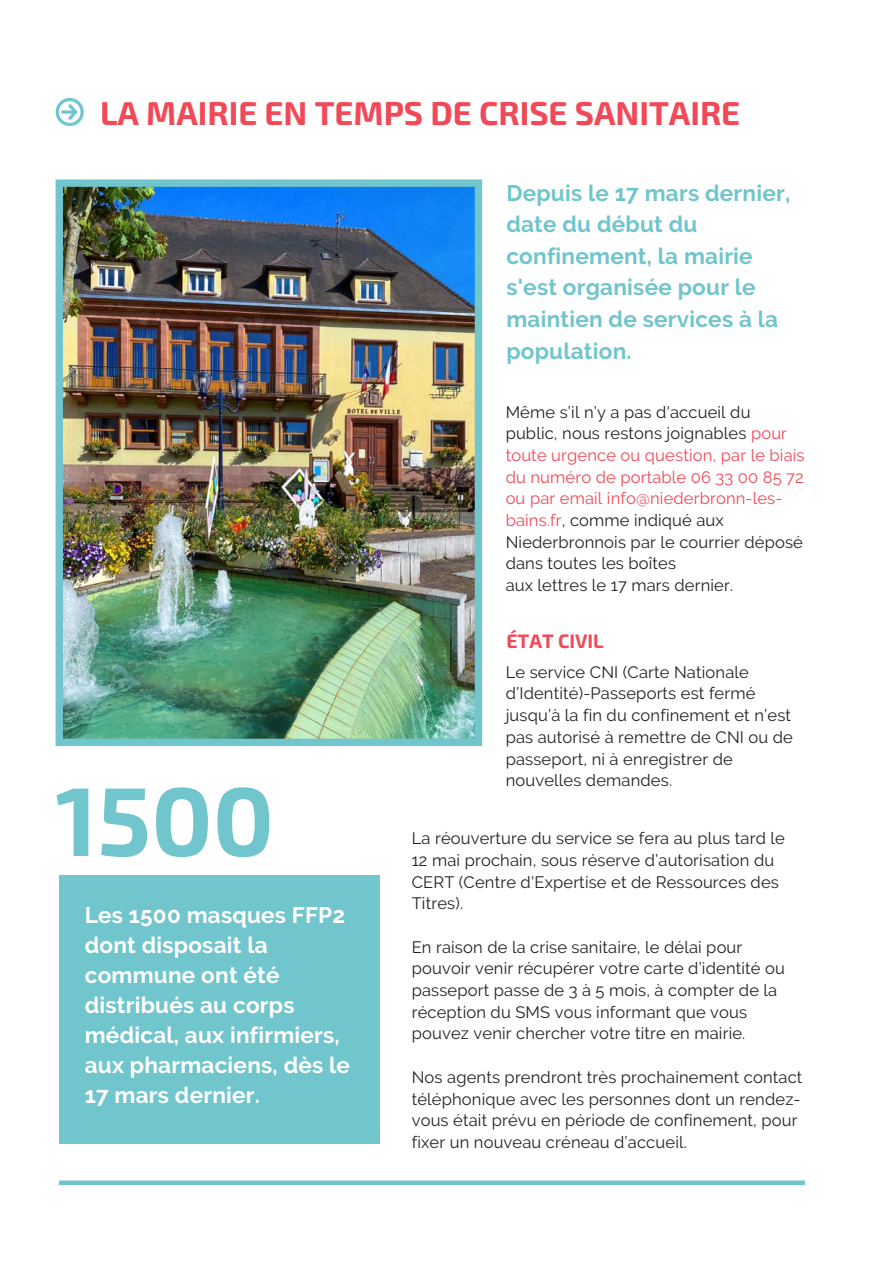
<style>
.page{position:relative;width:894px;height:1264px;background:#fff}
.page>*{position:absolute;margin:0;border:0;box-sizing:border-box;transform-origin:0 0}
.t1{font:700 97.5px "Exo 2";color:#71c5cc}
.t2{font:700 33px "Exo 2";color:#f14958}
.t3{font:700 22.5px/30px "Raleway";letter-spacing:.01em;color:#fff}
.t4{font:700 22.5px/31.5px "Raleway";letter-spacing:.01em;color:#71c5cc}
.t5{font:700 19.5px "Exo 2";color:#f14958}
.t6{font:16.5px/21.8px "Raleway";letter-spacing:.01em;color:#222}
.s1{color:#f14958}
</style>
<div class="page">
<div style="left:59px;top:875px;width:320px;height:269px;background:#71c5cc"></div>
<svg style="left:56px;top:98px;width:28px;height:28px"></svg>
<img style="left:56px;top:179px;width:426px;height:567px">
<svg style="left:59px;top:1180px;width:745px;height:4px;background:#82ccd2"></svg>
<h2 class="t2" style="left:100px;top:92px;width:641px">LA MAIRIE EN TEMPS DE CRISE SANITAIRE</h2>
<h3 class="t4" style="left:506px;top:177px;width:285px">Depuis le 17 mars dernier, date du début du confinement, la mairie s'est organisée pour le maintien de services à la population.</h3>
<p class="t6" style="left:505px;top:401px;width:300px">Même s’il n’y a pas d'accueil du public, nous restons joignables <span class="s1">pour toute urgence ou question, par le biais du numéro de portable 06 33 00 85 72 ou par email info@niederbronn-les&shy;bains.fr</span>, comme indiqué aux Niederbronnois par le courrier déposé dans toutes les boîtes<br>aux lettres le 17 mars dernier.</p>
<h1 class="t1" style="left:56px;top:757px;width:220px">1500</h1>
<h3 class="t3" style="left:85px;top:900px;width:267px">Les 1500 masques FFP2 dont disposait la commune ont été distribués au corps médical, aux infirmiers, aux pharmaciens, dès le<br>17 mars dernier.</h3>
<p class="t5" style="left:506px;top:628px;width:99px">ÉTAT CIVIL</p>
<p class="t6" style="left:505px;top:661px;width:289px">Le service CNI (Carte Nationale d’Identité)-Passeports est fermé jusqu’à la fin du confinement et n’est pas autorisé à remettre de CNI ou de passeport, ni à enregistrer de nouvelles demandes.</p>
<p class="t6" style="left:411px;top:827px;width:374px">La réouverture du service se fera au plus tard le 12 mai prochain, sous réserve d’autorisation du CERT (Centre d'Expertise et de Ressources des Titres).</p>
<p class="t6" style="left:411px;top:936px;width:374px">En raison de la crise sanitaire, le délai pour pouvoir venir récupérer votre carte d’identité ou passeport passe de 3 à 5 mois, à compter de la réception du SMS vous informant que vous pouvez venir chercher votre titre en mairie.</p>
<p class="t6" style="left:411px;top:1066px;width:392px">Nos agents prendront très prochainement contact téléphonique avec les personnes dont un rendez&shy;vous était prévu en période de confinement, pour fixer un nouveau créneau d’accueil.</p>
</div>
